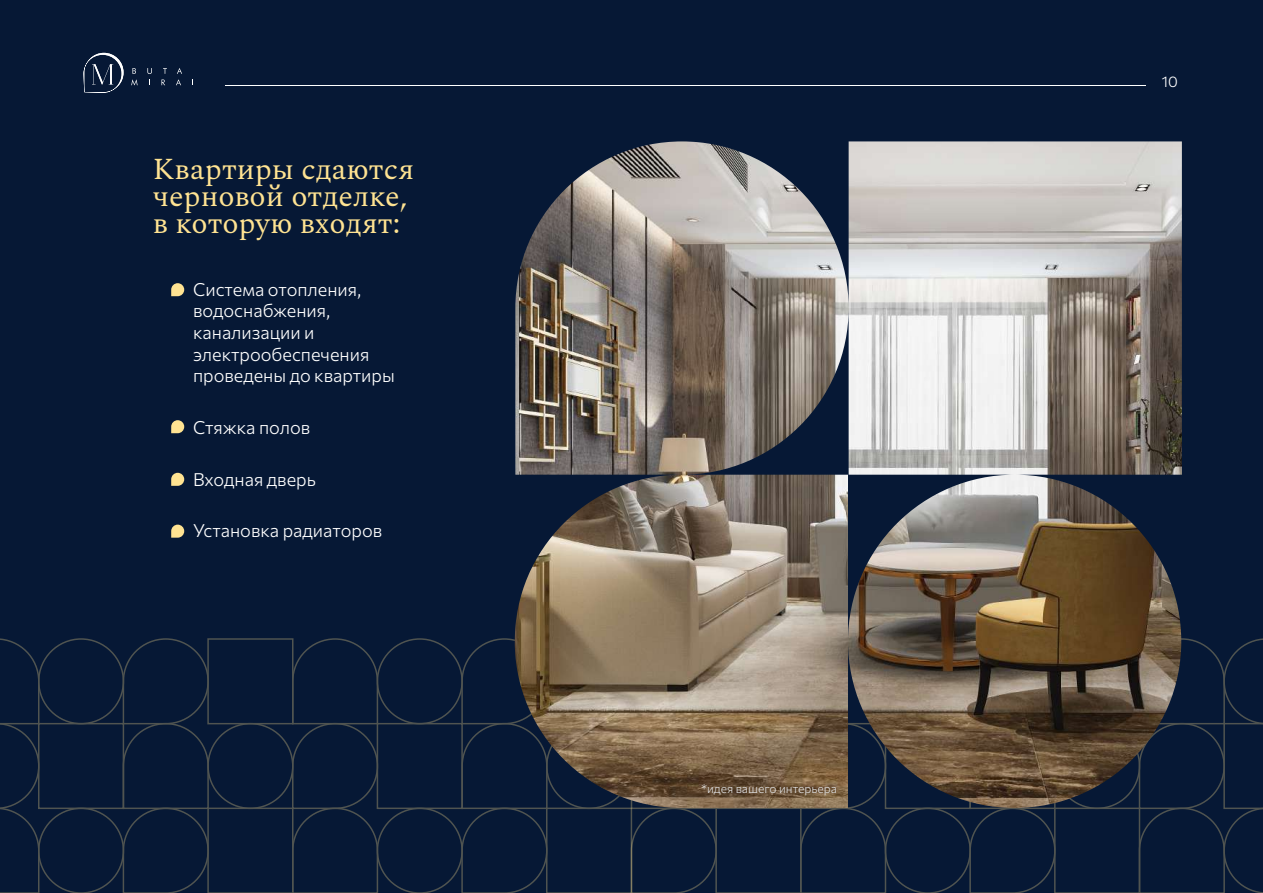
<style>
.page{position:relative;width:1263px;height:893px;background:#061835}
.page>*{position:absolute;margin:0;border:0;box-sizing:border-box;transform-origin:0 0}
.t1{font:30px/27px "Spectral";color:#ffe392}
.t2{font:100 18px/21.6px "Commissioner";color:#fff}
.t3{font:100 15px "Commissioner";color:#fff}
.t4{font:100 12px "Commissioner";color:#ddd}
</style>
<div class="page">
<svg style="left:171px;top:420px;width:13px;height:13px"></svg>
<svg style="left:171px;top:473px;width:13px;height:13px"></svg>
<svg style="left:171px;top:525px;width:13px;height:13px"></svg>
<svg style="left:171px;top:283px;width:13px;height:13px"></svg>
<hr style="left:226px;top:85px;width:920px;height:1px;background:#fff">
<svg style="left:161px;top:80px;width:4px;height:5px"></svg>
<svg style="left:131px;top:68px;width:7px;height:17px"></svg>
<svg style="left:147px;top:68px;width:5px;height:6px"></svg>
<svg style="left:163px;top:68px;width:4px;height:6px"></svg>
<svg style="left:176px;top:68px;width:6px;height:17px"></svg>
<svg style="left:83px;top:53px;width:41px;height:40px"></svg>
<svg style="left:632px;top:808px;width:86px;height:85px"></svg>
<svg style="left:1140px;top:638px;width:123px;height:255px"></svg>
<svg style="left:969px;top:808px;width:85px;height:85px"></svg>
<div style="left:885px;top:808px;width:86px;height:85px;border:2px solid #ffe392;border-radius:42px"></div>
<svg style="left:799px;top:808px;width:88px;height:85px"></svg>
<div style="left:377px;top:638px;width:86px;height:86px;border:2px solid #ffe392;border-radius:42px"></div>
<div style="left:38px;top:638px;width:86px;height:86px;border:2px solid #ffe392;border-radius:42px"></div>
<div style="left:207px;top:723px;width:86px;height:86px;border:2px solid #ffe392;border-radius:42px"></div>
<svg style="left:461px;top:639px;width:85px;height:254px"></svg>
<div style="left:377px;top:808px;width:86px;height:85px;border:2px solid #ffe392;border-radius:42px"></div>
<svg style="left:291px;top:638px;width:88px;height:255px"></svg>
<svg style="left:122px;top:639px;width:88px;height:254px"></svg>
<div style="left:38px;top:808px;width:86px;height:85px;border:2px solid #ffe392;border-radius:42px"></div>
<svg style="left:0;top:638px;width:40px;height:255px"></svg>
<img style="left:515px;top:141px;width:667px;height:667px">
<h1 class="t1" style="left:153px;top:154px;width:263px">Квартиры сдаются черновой отделке, в которую входят:</h1>
<p class="t2" style="left:193px;top:277px;width:203px">Система отопления, водоснабжения, канализации и электрообеспечения проведены до квартиры</p>
<p class="t2" style="left:193px;top:415px;width:119px">Стяжка полов</p>
<p class="t2" style="left:193px;top:467px;width:124px">Входная дверь</p>
<p class="t2" style="left:193px;top:519px;width:191px">Установка радиаторов</p>
<p class="t4" style="left:701px;top:779px;width:137px">*идея вашего интерьера</p>
<p class="t3" style="left:1162px;top:70px;width:18px">10</p>
</div>
